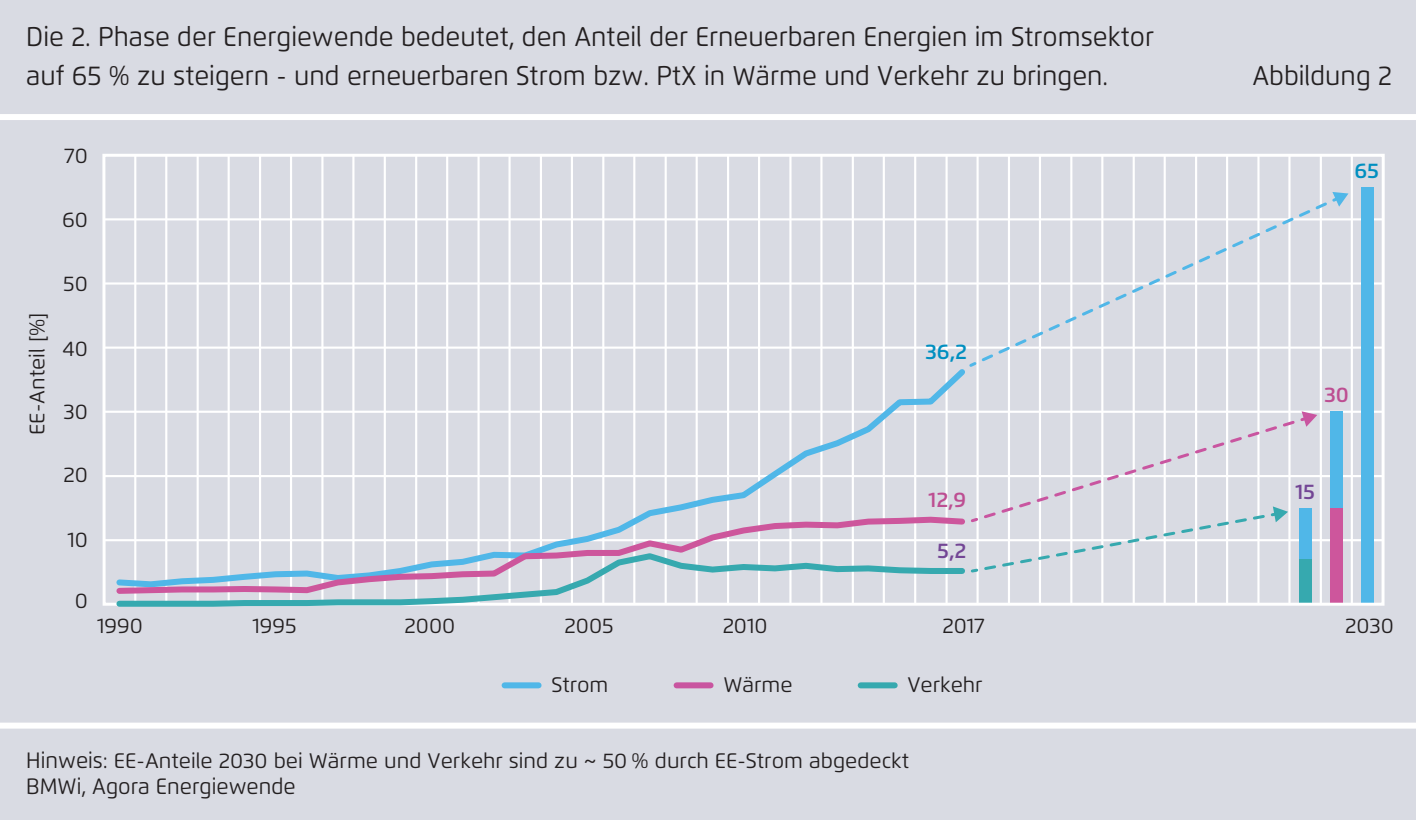
<style>
.page{position:relative;width:1416px;height:820px;background:#fff}
.page>*{position:absolute;margin:0;border:0;box-sizing:border-box;transform-origin:0 0}
.t1{font:27px/39px "Flexo";color:#231f20;scale:.95 1}
.t2{font:22.2px "Flexo";color:#231f20;scale:.95 1}
.t3{font:21px "Flexo";color:#231f20}
.t4{font:600 21px "Flexo";color:#008fc0}
.t5{font:600 21px "Flexo";color:#bd4e92}
.t6{font:600 21px "Flexo";color:#734695}
.s1{font-size:22.2px}
</style>
<div class="page">
<div style="left:0;top:0;width:1416px;height:819px;background:#d9dbe3"></div>
<div style="left:0;top:722px;width:1416px;height:6px;background:#fff"></div>
<div style="left:0;top:114px;width:1416px;height:6px;background:#fff"></div>
<hr style="left:104px;top:218px;width:1279px;height:2px;background:#fff">
<hr style="left:104px;top:282px;width:1279px;height:2px;background:#fff">
<hr style="left:104px;top:346px;width:1279px;height:2px;background:#fff">
<hr style="left:104px;top:410px;width:1279px;height:2px;background:#fff">
<hr style="left:104px;top:475px;width:1279px;height:2px;background:#fff">
<hr style="left:104px;top:539px;width:1279px;height:2px;background:#fff">
<hr style="left:1351px;top:155px;width:2px;height:449px;background:#fff">
<hr style="left:1320px;top:155px;width:2px;height:449px;background:#fff">
<hr style="left:1288px;top:155px;width:2px;height:449px;background:#fff">
<hr style="left:1257px;top:155px;width:2px;height:449px;background:#fff">
<hr style="left:1226px;top:155px;width:2px;height:449px;background:#fff">
<hr style="left:1195px;top:155px;width:2px;height:449px;background:#fff">
<hr style="left:1164px;top:155px;width:2px;height:449px;background:#fff">
<hr style="left:1133px;top:155px;width:2px;height:449px;background:#fff">
<hr style="left:1101px;top:155px;width:2px;height:449px;background:#fff">
<hr style="left:1070px;top:155px;width:2px;height:449px;background:#fff">
<hr style="left:1039px;top:155px;width:2px;height:449px;background:#fff">
<hr style="left:1008px;top:155px;width:2px;height:449px;background:#fff">
<hr style="left:976px;top:155px;width:3px;height:449px;background:#fff">
<hr style="left:945px;top:155px;width:3px;height:449px;background:#fff">
<hr style="left:914px;top:155px;width:2px;height:449px;background:#fff">
<hr style="left:883px;top:155px;width:2px;height:449px;background:#fff">
<hr style="left:852px;top:155px;width:2px;height:449px;background:#fff">
<hr style="left:820px;top:155px;width:2px;height:449px;background:#fff">
<hr style="left:789px;top:155px;width:2px;height:449px;background:#fff">
<hr style="left:758px;top:155px;width:2px;height:449px;background:#fff">
<hr style="left:727px;top:155px;width:2px;height:449px;background:#fff">
<hr style="left:696px;top:155px;width:2px;height:449px;background:#fff">
<hr style="left:665px;top:155px;width:2px;height:449px;background:#fff">
<hr style="left:633px;top:155px;width:2px;height:449px;background:#fff">
<hr style="left:602px;top:155px;width:2px;height:449px;background:#fff">
<hr style="left:571px;top:155px;width:2px;height:449px;background:#fff">
<hr style="left:540px;top:155px;width:2px;height:449px;background:#fff">
<hr style="left:508px;top:155px;width:3px;height:449px;background:#fff">
<hr style="left:477px;top:155px;width:3px;height:449px;background:#fff">
<hr style="left:446px;top:155px;width:2px;height:449px;background:#fff">
<hr style="left:415px;top:155px;width:2px;height:449px;background:#fff">
<hr style="left:384px;top:155px;width:2px;height:449px;background:#fff">
<hr style="left:352px;top:155px;width:2px;height:449px;background:#fff">
<hr style="left:321px;top:155px;width:2px;height:449px;background:#fff">
<hr style="left:290px;top:155px;width:2px;height:449px;background:#fff">
<hr style="left:259px;top:155px;width:2px;height:449px;background:#fff">
<hr style="left:228px;top:155px;width:2px;height:449px;background:#fff">
<hr style="left:197px;top:155px;width:2px;height:449px;background:#fff">
<hr style="left:165px;top:155px;width:2px;height:449px;background:#fff">
<hr style="left:134px;top:155px;width:2px;height:449px;background:#fff">
<div style="left:1299px;top:558px;width:12px;height:46px;background:#36a9af"></div>
<div style="left:1361px;top:187px;width:13px;height:417px;background:#50b7e8"></div>
<div style="left:1330px;top:508px;width:13px;height:96px;background:#cd569c"></div>
<div style="left:1330px;top:411px;width:13px;height:97px;background:#50b7e8"></div>
<svg style="left:113px;top:363px;width:858px;height:179px"></svg>
<svg style="left:113px;top:513px;width:855px;height:36px"></svg>
<svg style="left:113px;top:549px;width:855px;height:58px"></svg>
<svg style="left:967px;top:359px;width:12px;height:10px"></svg>
<svg style="left:979px;top:198px;width:355px;height:165px"></svg>
<svg style="left:1330px;top:192px;width:18px;height:14px"></svg>
<svg style="left:969px;top:411px;width:348px;height:161px"></svg>
<div style="left:505px;top:682px;width:34px;height:6px;background:#50b7e8"></div>
<div style="left:677px;top:682px;width:34px;height:6px;background:#c955a0"></div>
<div style="left:861px;top:682px;width:34px;height:6px;background:#36a9af"></div>
<p class="t1" style="left:26px;top:17px;width:1189px">Die 2. Phase der Energiewende bedeutet, den Anteil der Erneuerbaren Energien im Stromsektor auf 65 % zu steigern - und erneuerbaren Strom bzw. PtX in Wärme und Verkehr zu bringen.</p>
<p class="t3" style="left:64px;top:143px;width:25px">70</p>
<p class="t3" style="left:62px;top:206px;width:27px">60</p>
<p class="t3" style="left:24px;top:434px;width:124px;rotate:-90deg">EE-Anteil [%]</p>
<p class="t3" style="left:63px;top:271px;width:26px">50</p>
<p class="t3" style="left:62px;top:335px;width:27px">40</p>
<p class="t3" style="left:63px;top:398px;width:26px">30</p>
<p class="t3" style="left:63px;top:462px;width:26px">20</p>
<p class="t3" style="left:67px;top:526px;width:22px">10</p>
<p class="t3" style="left:75px;top:587px;width:15px">0</p>
<p class="t4" style="left:925px;top:339px;width:43px">36,2</p>
<p class="t5" style="left:929px;top:487px;width:39px">12,9</p>
<p class="t6" style="left:937px;top:538px;width:31px">5,2</p>
<p class="t1" style="left:1252px;top:56px;width:148px">Abbildung 2</p>
<p class="t4" style="left:1355px;top:158px;width:26px">65</p>
<p class="t5" style="left:1324px;top:382px;width:26px">30</p>
<p class="t6" style="left:1295px;top:478px;width:21px">15</p>
<p class="t3" style="left:97px;top:612px;width:47px">1990</p>
<p class="t3" style="left:252px;top:612px;width:46px">1995</p>
<p class="t3" style="left:405px;top:612px;width:52px">2000</p>
<p class="t3" style="left:565px;top:612px;width:51px">2005</p>
<p class="t3" style="left:723px;top:612px;width:46px">2010</p>
<p class="t3" style="left:942px;top:612px;width:44px">2017</p>
<p class="t3" style="left:1345px;top:612px;width:50px">2030</p>
<p class="t3" style="left:551px;top:671px;width:59px">Strom</p>
<p class="t3" style="left:723px;top:671px;width:71px">Wärme</p>
<p class="t3" style="left:907px;top:671px;width:77px">Verkehr</p>
<p class="t3" style="left:26px;top:747px;width:885px"><span class="s1">Hinweis:</span> EE-Anteile 2030 bei Wärme und Verkehr sind zu ~ 50 % durch EE-Strom abgedeckt</p>
<p class="t2" style="left:26px;top:772px;width:285px">BMWi, Agora Energiewende</p>
</div>
